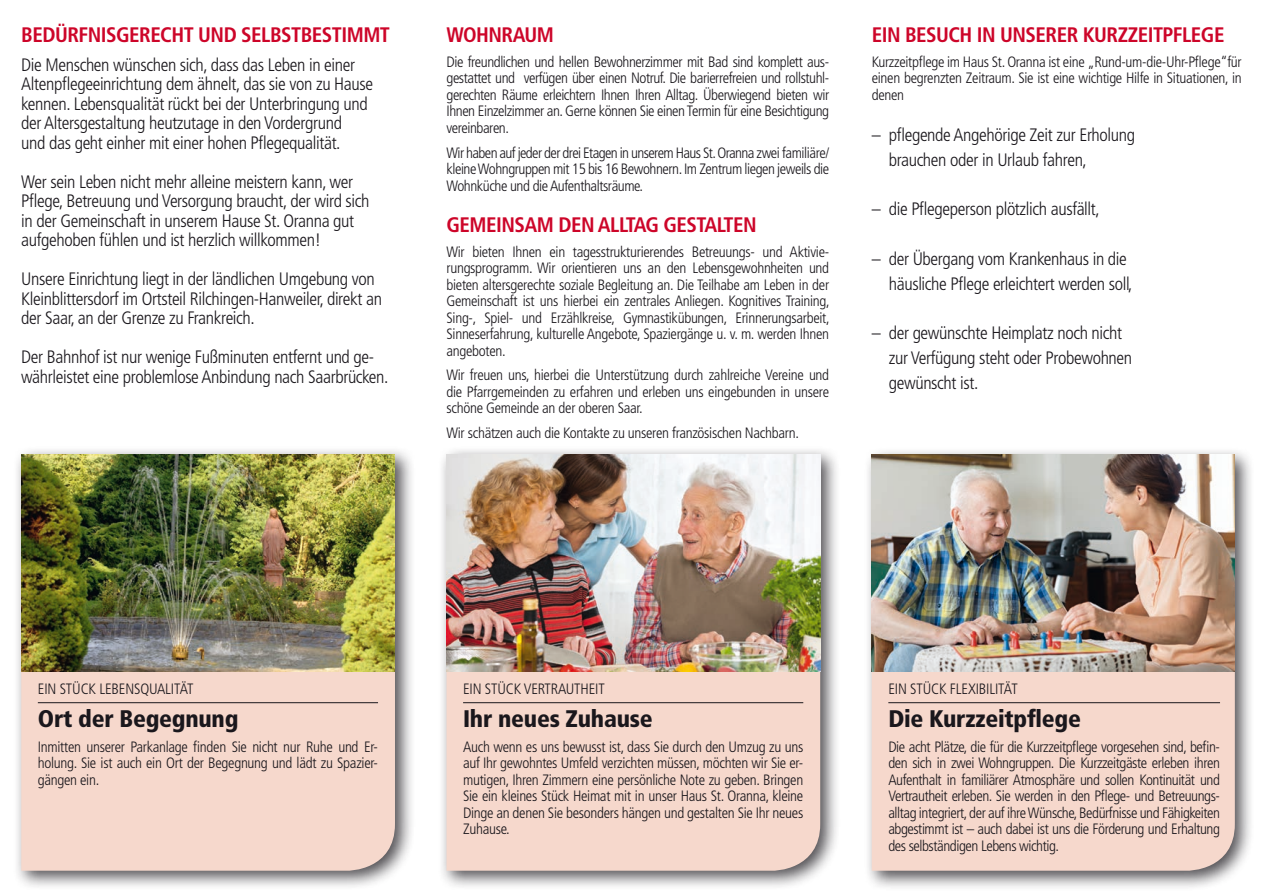
<style>
.page{position:relative;width:1263px;height:893px;background:#fff}
.page>*{position:absolute;margin:0;border:0;box-sizing:border-box;transform-origin:0 0}
.t1{font:900 condensed 24px "Frutiger LT Pro";letter-spacing:-.01em;color:#1a171c}
.t2{font:700 condensed 21px "Frutiger";letter-spacing:-.025em;color:#cd0529}
.t3{font:300 condensed 18px/19.5px "Frutiger LT Pro";letter-spacing:-.02em;color:#1a171c}
.t4{font:300 condensed 15px/16.5px "Frutiger";letter-spacing:-.02em;color:#1a171c;text-align:justify}
.t5{font:300 condensed 15px/16.5px "Frutiger LT Pro";letter-spacing:-.02em;color:#1a171c}
.s1{font-family:"Frutiger"}
.s2{font-family:"Frutiger LT Pro"}
</style>
<div class="page">
<div style="left:13px;top:446px;width:402px;height:445px;background:#1a171c;opacity:.75"></div>
<div style="left:21px;top:671px;width:374px;height:200px;background:#f6d8cc"></div>
<img style="left:21px;top:454px;width:374px;height:217px">
<div style="left:438px;top:446px;width:402px;height:445px;background:#1a171c;opacity:.75"></div>
<div style="left:446px;top:671px;width:374px;height:200px;background:#f6d8cc"></div>
<img style="left:446px;top:454px;width:374px;height:217px">
<hr style="left:463px;top:702px;width:340px;height:1px;background:#1a171c">
<hr style="left:38px;top:702px;width:340px;height:1px;background:#1a171c">
<div style="left:863px;top:447px;width:392px;height:444px;background:#1a171c;opacity:.75"></div>
<div style="left:872px;top:671px;width:363px;height:200px;background:#f6d8cc"></div>
<img style="left:872px;top:454px;width:363px;height:217px">
<hr style="left:888px;top:702px;width:332px;height:1px;background:#1a171c">
<h2 class="t2" style="left:21px;top:22px;width:370px">BEDÜRFNISGERECHT UND SELBSTBESTIMMT</h2>
<p class="t3" style="left:21px;top:55px;width:353px">Die Menschen wünschen sich, dass das Leben in einer Altenpflegeeinrichtung dem ähnelt, das sie von zu Hause kennen. Lebensqualität rückt bei der Unterbringung und der Altersgestaltung heutzutage in den Vordergrund<br>und das geht einher mit einer hohen Pflegequalität.</p>
<p class="t3" style="left:21px;top:172px;width:350px">Wer sein Leben nicht mehr alleine meistern kann, wer Pflege, Betreuung und Versorgung braucht, der wird sich in der Gemeinschaft in unserem Hause St. Oranna gut aufgehoben fühlen und ist herzlich willkommen!</p>
<p class="t3" style="left:21px;top:269px;width:362px">Unsere Einrichtung liegt in der ländlichen Umgebung von<br>Kleinblittersdorf im Ortsteil Rilchingen-Hanweiler, direkt an der Saar, an der Grenze zu Frankreich.</p>
<p class="t3" style="left:21px;top:347px;width:369px">Der Bahnhof ist nur wenige Fußminuten entfernt und ge&shy;währleistet eine problemlose Anbindung nach Saarbrücken.</p>
<h2 class="t2" style="left:446px;top:22px;width:109px">WOHNRAUM</h2>
<p class="t4" style="left:446px;top:54px;width:384px">Die freundlichen und hellen Bewohnerzimmer mit Bad sind komplett aus&shy;gestattet und verfügen über einen Notruf. Die barierrefreien und rollstuhl&shy;gerechten Räume erleichtern Ihnen Ihren Alltag. Überwiegend bieten wir Ihnen Einzelzimmer an. Gerne können Sie einen Termin für eine Besichtigung vereinbaren.</p>
<p class="t4" style="left:446px;top:144px;width:384px">Wir haben auf jeder der drei Etagen in unserem Haus St. Oranna zwei familiäre/ kleine Wohngruppen mit 15 bis 16 Bewohnern. Im Zentrum liegen jeweils die Wohnküche und die Aufenthaltsräume.</p>
<h2 class="t2" style="left:446px;top:212px;width:312px">GEMEINSAM DEN ALLTAG GESTALTEN</h2>
<p class="t5" style="left:446px;top:243px;width:385px">Wir bieten Ihnen ein tagesstrukturierendes Betreuungs- und Aktivie&shy;rungsprogramm. Wir orientieren uns an den Lebensgewohnheiten und bieten altersgerechte soziale Begleitung an. Die Teilhabe am Leben in der Gemeinschaft ist uns hierbei ein zentrales Anliegen. Kognitives Training, Sing-, Spiel- und Erzählkreise, Gymnastikübungen, Erinnerungsarbeit, Sinneserfahrung, kulturelle Angebote, Spaziergänge u. v. m. werden Ihnen angeboten.</p>
<p class="t4" style="left:446px;top:367px;width:384px">Wir freuen uns, hierbei die Unterstützung durch zahlreiche Vereine und die Pfarrgemeinden zu erfahren und erleben uns eingebunden in unsere schöne Gemeinde an der oberen Saar.</p>
<p class="t5" style="left:446px;top:425px;width:354px">Wir schätzen auch die Kontakte zu unseren französischen Nachbarn.</p>
<h2 class="t2" style="left:872px;top:22px;width:354px">EIN BESUCH IN UNSERER KURZZEITPFLEGE</h2>
<p class="t5" style="left:872px;top:53px;width:371px">Kurzzeitpflege im Haus St. Oranna ist eine „Rund-um-die-Uhr-Pflege“<span class="s1">für</span></p>
<p class="t4" style="left:872px;top:70px;width:371px">einen begrenzten Zeitraum. Sie ist eine wichtige Hilfe in <span class="s2">Situationen, in</span></p>
<p class="t5" style="left:872px;top:86px;width:34px">denen</p>
<p class="t3" style="left:889px;top:123px;width:248px;line-height:24.8px;text-indent:-17px">– pflegende Angehörige Zeit zur Erholung brauchen oder in Urlaub fahren,</p>
<p class="t3" style="left:872px;top:199px;width:230px">– die Pflegeperson plötzlich ausfällt,</p>
<p class="t3" style="left:889px;top:246px;width:245px;line-height:24.8px;text-indent:-17px">– der Übergang vom Krankenhaus in die häusliche Pflege erleichtert werden soll,</p>
<p class="t3" style="left:889px;top:321px;width:245px;line-height:24.8px;text-indent:-17px">– der gewünschte Heimplatz noch nicht zur Verfügung steht oder Probewohnen gewünscht ist.</p>
<p class="t5" style="left:38px;top:680px;width:157px">EIN STÜCK LEBENSQUALITÄT</p>
<h1 class="t1" style="left:38px;top:704px;width:202px">Ort der Begegnung</h1>
<p class="t4" style="left:38px;top:738px;width:342px">Inmitten unserer Parkanlage finden Sie nicht nur Ruhe und Er&shy;holung. Sie ist auch ein Ort der Begegnung und lädt zu Spazier&shy;gängen ein.</p>
<p class="t5" style="left:463px;top:680px;width:143px">EIN STÜCK VERTRAUTHEIT</p>
<h1 class="t1" style="left:463px;top:704px;width:191px">Ihr neues Zuhause</h1>
<p class="t4" style="left:463px;top:738px;width:342px">Auch wenn es uns bewusst ist, dass Sie durch den Umzug zu uns auf Ihr gewohntes Umfeld verzichten müssen, möchten wir Sie er&shy;mutigen, Ihren Zimmern eine persönliche Note zu geben. Bringen Sie ein kleines Stück Heimat mit in unser Haus St. Oranna, kleine Dinge an denen Sie besonders hängen und gestalten Sie Ihr neues Zuhause.</p>
<p class="t5" style="left:888px;top:680px;width:131px">EIN STÜCK FLEXIBILITÄT</p>
<h1 class="t1" style="left:888px;top:704px;width:194px">Die Kurzzeitpflege</h1>
<p class="t4" style="left:888px;top:738px;width:333px">Die acht Plätze, die für die Kurzzeitpflege vorgesehen sind, befin&shy;den sich in zwei Wohngruppen. Die Kurzzeitgäste erleben ihren Aufenthalt in familiärer Atmosphäre und sollen Kontinuität und Vertrautheit erleben. Sie werden in den Pflege- und Betreuungs&shy;alltag integriert, der auf ihre Wünsche, Bedürfnisse und Fähigkeiten abgestimmt ist – auch dabei ist uns die Förderung und Erhaltung des selbständigen Lebens wichtig.</p>
</div>
